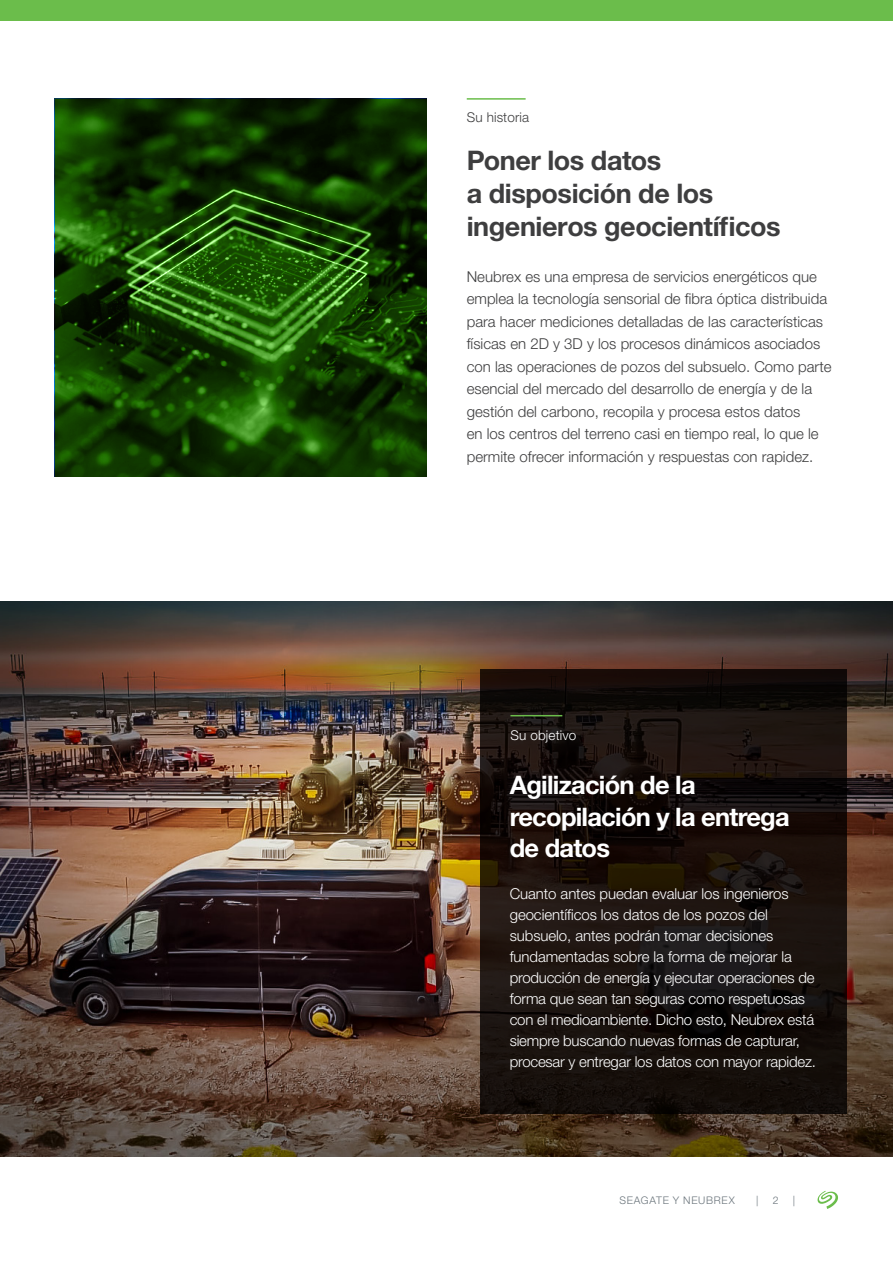
<style>
.page{position:relative;width:893px;height:1263px;background:#fff}
.page>*{position:absolute;margin:0;border:0;box-sizing:border-box;transform-origin:0 0}
.Body_Copy_Subhead{font:700 27px/33px "Helvetica Neue LT Std";letter-spacing:-.015em;color:#3e3e3f}
.Body_Copy_Subhead-2{font:700 25.5px/31.5px "Helvetica Neue LT Std";letter-spacing:-.03em;color:#fff}
.Body_Copy{font:300 15px/22.5px "Helvetica Neue LT Std";color:#3e3e3f}
.Body_Copy-2{font:300 15px/21px "Helvetica Neue LT Std";letter-spacing:-.015em;color:#fff}
.Body_Copy-3{font:300 13.5px "Helvetica Neue LT Std";letter-spacing:.01em;color:#3e3e3f}
.Body_Copy-4{font:300 13.5px "Helvetica Neue LT Std";letter-spacing:.01em;color:#fff}
.t1{font:300 10.5px "Helvetica Neue LT Std";letter-spacing:.07em;color:#6a747b}
</style>
<div class="page">
<svg style="left:817px;top:1191px;width:21px;height:18px"></svg>
<div style="left:0;top:0;width:893px;height:21px;background:#6bbd4b"></div>
<img style="left:0;top:601px;width:893px;height:555px">
<svg style="left:480px;top:669px;width:366px;height:444px;background:#17100c"></svg>
<hr style="left:467px;top:98px;width:59px;height:2px;background:#6bbd4b">
<svg style="left:55px;top:99px;width:371px;height:377px;background:#154004"></svg>
<hr style="left:510px;top:715px;width:52px;height:1px;background:#6bbd4b">
<p class="Body_Copy-3" style="left:467px;top:109px;width:64px">Su historia</p>
<p class="Body_Copy_Subhead" style="left:467px;top:143px;width:315px">Poner los datos<br>a disposición de los ingenieros geocientíficos</p>
<p class="Body_Copy" style="left:467px;top:265px;width:366px">Neubrex es una empresa de servicios energéticos que emplea la tecnología sensorial de fibra óptica distribuida para hacer mediciones detalladas de las características físicas en 2D y 3D y los procesos dinámicos asociados con las operaciones de pozos del subsuelo. Como parte esencial del mercado del desarrollo de energía y de la gestión del carbono, recopila y procesa estos datos<br>en los centros del terreno casi en tiempo real, lo que le permite ofrecer información y respuestas con rapidez.</p>
<p class="Body_Copy-4" style="left:510px;top:727px;width:67px">Su objetivo</p>
<p class="Body_Copy_Subhead-2" style="left:510px;top:769px;width:282px">Agilización de la recopilación y la entrega de datos</p>
<p class="Body_Copy-2" style="left:510px;top:883px;width:308px">Cuanto antes puedan evaluar los ingenieros geocientíficos los datos de los pozos del subsuelo, antes podrán tomar decisiones fundamentadas sobre la forma de mejorar la producción de energía y ejecutar operaciones de forma que sean tan seguras como respetuosas con el medioambiente. Dicho esto, Neubrex está siempre buscando nuevas formas de capturar, procesar y entregar los datos con mayor rapidez.</p>
<p class="t1" style="left:619px;top:1193px;width:117px">SEAGATE Y NEUBREX</p>
<p class="t1" style="left:756px;top:1193px;width:4px">|</p>
<p class="t1" style="left:773px;top:1193px;width:7px">2</p>
<p class="t1" style="left:793px;top:1193px;width:4px">|</p>
</div>
